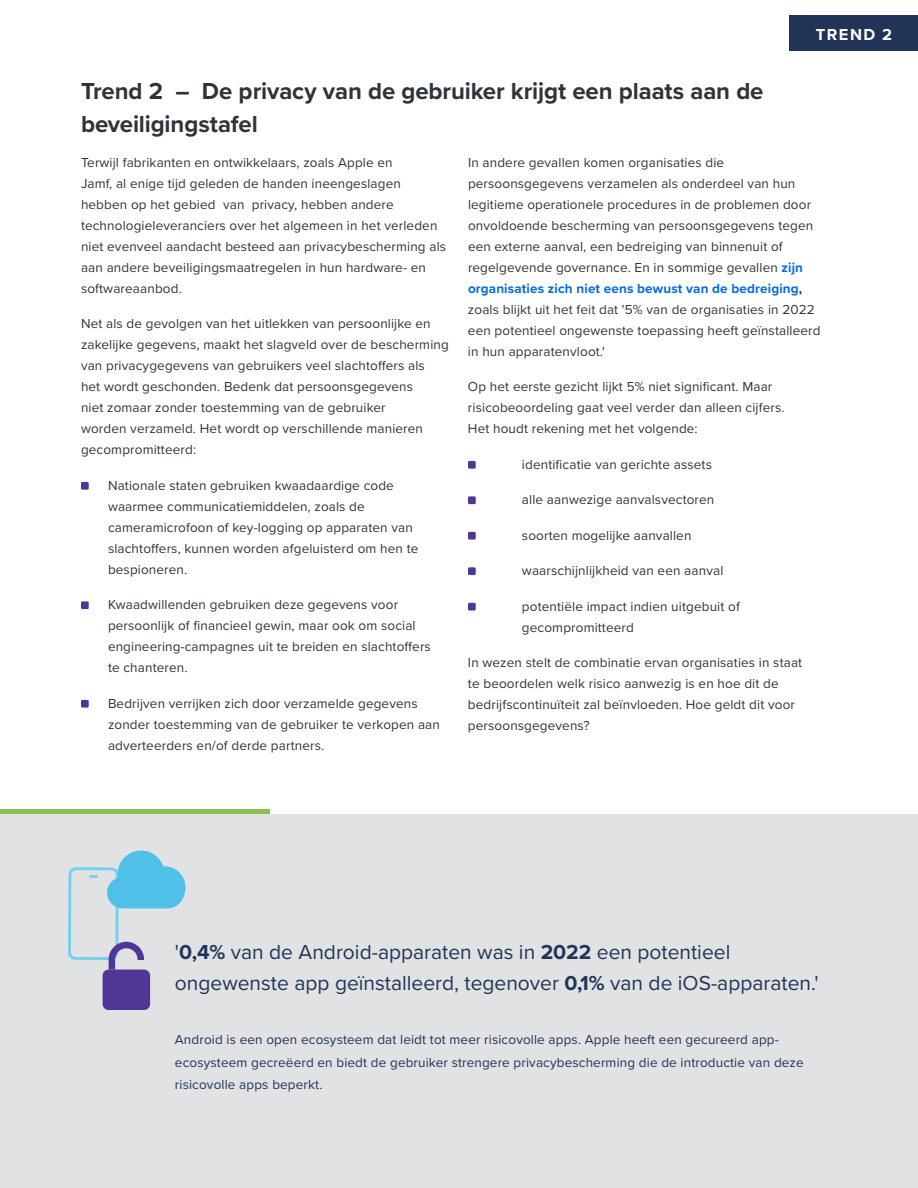
<style>
.page{position:relative;width:918px;height:1188px;background:#fff}
.page>*{position:absolute;margin:0;border:0;box-sizing:border-box;transform-origin:0 0}
.H3_Section_header-US{font:700 24px/33px "Proxima Nova";letter-spacing:-.005em;color:#2f343a}
.t1{font:21px/31.5px "Proxima Nova";color:#213458}
.H3_Section_header-US-2{font:700 16.5px "Proxima Nova";letter-spacing:.09em;color:#fff}
.body{font:13.5px/21px "Proxima Nova";letter-spacing:.01em;color:#2f343a}
.body_bullet{font:13.5px/21px "Proxima Nova";letter-spacing:.01em;color:#2f343a}
.body_hyperlink{font:13.5px/21px "Proxima Nova";letter-spacing:.01em;color:#2f343a}
.t2{font:13.5px/22.5px "Proxima Nova";letter-spacing:.01em;color:#213458}
.s1{font-weight:700;color:#056ae6}
.s2{font-weight:700}
</style>
<div class="page">
<div style="left:0;top:814px;width:918px;height:374px;background:#e1e2e3"></div>
<div style="left:81px;top:482px;width:8px;height:8px;background:#513795"></div>
<div style="left:81px;top:601px;width:8px;height:8px;background:#513795"></div>
<div style="left:81px;top:700px;width:8px;height:8px;background:#513795"></div>
<div style="left:468px;top:461px;width:8px;height:8px;background:#513795"></div>
<div style="left:468px;top:496px;width:8px;height:8px;background:#513795"></div>
<div style="left:468px;top:532px;width:8px;height:8px;background:#513795"></div>
<div style="left:468px;top:567px;width:8px;height:8px;background:#513795"></div>
<div style="left:468px;top:603px;width:8px;height:8px;background:#513795"></div>
<div style="left:789px;top:15px;width:129px;height:36px;background:#213458"></div>
<div style="left:0;top:809px;width:270px;height:5px;background:#8ac050"></div>
<svg style="left:68px;top:850px;width:117px;height:160px"></svg>
<h3 class="H3_Section_header-US-2" style="left:816px;top:22px;width:78px">TREND 2</h3>
<h3 class="H3_Section_header-US" style="left:81px;top:74px;width:684px">Trend 2 – De privacy van de gebruiker krijgt een plaats aan de beveiligingstafel</h3>
<p class="body" style="left:81px;top:151px;width:367px">Terwijl fabrikanten en ontwikkelaars, zoals Apple en<br>Jamf, al enige tijd geleden de handen ineengeslagen hebben op het gebied van privacy, hebben andere technologieleveranciers over het algemeen in het verleden niet evenveel aandacht besteed aan privacybescherming als aan andere beveiligingsmaatregelen in hun hardware- en softwareaanbod.</p>
<p class="body" style="left:81px;top:313px;width:369px">Net als de gevolgen van het uitlekken van persoonlijke en zakelijke gegevens, maakt het slagveld over de bescherming van privacygegevens van gebruikers veel slachtoffers als<br>het wordt geschonden. Bedenk dat persoonsgegevens<br>niet zomaar zonder toestemming van de gebruiker<br>worden verzameld. Het wordt op verschillende manieren gecompromitteerd:</p>
<p class="body_bullet" style="left:108px;top:474px;width:312px">Nationale staten gebruiken kwaadaardige code waarmee communicatiemiddelen, zoals de cameramicrofoon of key-logging op apparaten van slachtoffers, kunnen worden afgeluisterd om hen te bespioneren.</p>
<p class="body_bullet" style="left:108px;top:594px;width:324px">Kwaadwillenden gebruiken deze gegevens voor persoonlijk of financieel gewin, maar ook om social engineering-campagnes uit te breiden en slachtoffers te chanteren.</p>
<p class="body_bullet" style="left:108px;top:692px;width:333px">Bedrijven verrijken zich door verzamelde gegevens zonder toestemming van de gebruiker te verkopen aan adverteerders en/of derde partners.</p>
<p class="body_hyperlink" style="left:468px;top:151px;width:354px">In andere gevallen komen organisaties die persoonsgegevens verzamelen als onderdeel van hun legitieme operationele procedures in de problemen door onvoldoende bescherming van persoonsgegevens tegen een externe aanval, een bedreiging van binnenuit of regelgevende governance. En in sommige gevallen <span class="s1">zijn organisaties zich niet eens bewust van de bedreiging</span><span class="s2">, </span>zoals blijkt uit het feit dat '5% van de organisaties in 2022 een potentieel ongewenste toepassing heeft geïnstalleerd in hun apparatenvloot.'</p>
<p class="body" style="left:468px;top:376px;width:318px">Op het eerste gezicht lijkt 5% niet significant. Maar risicobeoordeling gaat veel verder dan alleen cijfers.<br>Het houdt rekening met het volgende:</p>
<p class="body_bullet" style="left:522px;top:453px;width:191px">identificatie van gerichte assets</p>
<p class="body_bullet" style="left:522px;top:489px;width:194px">alle aanwezige aanvalsvectoren</p>
<p class="body_bullet" style="left:522px;top:524px;width:171px">soorten mogelijke aanvallen</p>
<p class="body_bullet" style="left:522px;top:559px;width:203px">waarschijnlijkheid van een aanval</p>
<p class="body_bullet" style="left:522px;top:595px;width:219px">potentiële impact indien uitgebuit of gecompromitteerd</p>
<p class="body_hyperlink" style="left:468px;top:651px;width:336px">In wezen stelt de combinatie ervan organisaties in staat te beoordelen welk risico aanwezig is en hoe dit de bedrijfscontinuïteit zal beïnvloeden. Hoe geldt dit voor persoonsgegevens?</p>
<p class="t1" style="left:175px;top:935px;width:645px">'<span class="s2">0,4%</span> van de Android-apparaten was in <span class="s2">2022</span> een potentieel ongewenste app geïnstalleerd, tegenover <span class="s2">0,1%</span> van de iOS-apparaten.'</p>
<p class="t2" style="left:175px;top:1028px;width:630px">Android is een open ecosysteem dat leidt tot meer risicovolle apps. Apple heeft een gecureerd app&shy;ecosysteem gecreëerd en biedt de gebruiker strengere privacybescherming die de introductie van deze risicovolle apps beperkt.</p>
</div>
